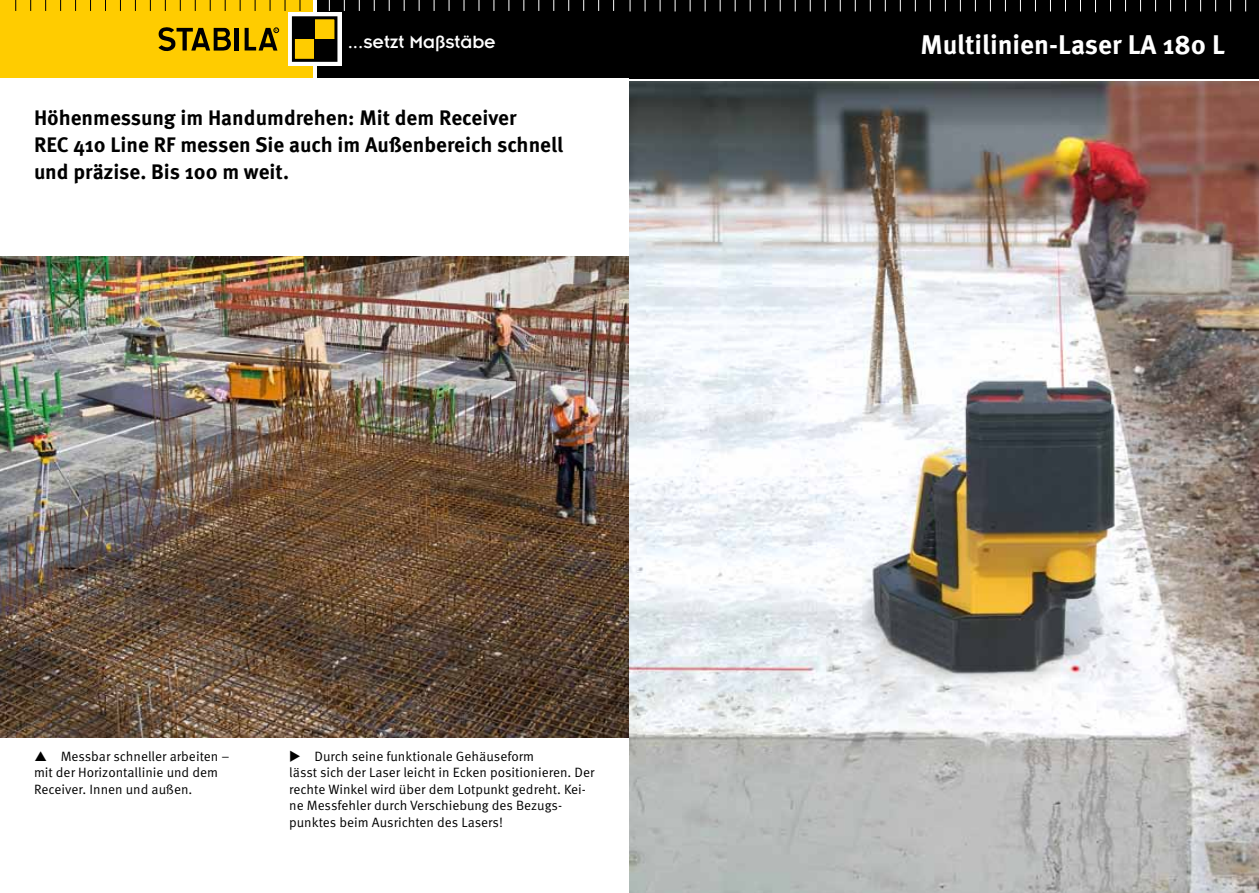
<style>
.page{position:relative;width:1259px;height:893px;background:#fff}
.page>*{position:absolute;margin:0;border:0;box-sizing:border-box;transform-origin:0 0}
.t1{font:700 27px "Meta Pro";color:#fff}
.t2{font:700 21px/27px "Meta Pro";color:#000}
.t3{font:19.5px "Insignia";color:#fff}
.t4{font:13.5px/16.5px "Meta Pro";color:#000}
</style>
<div class="page">
<div style="left:316px;top:0;width:313px;height:78px;background:#000"></div>
<div style="left:0;top:0;width:313px;height:78px;background:#fc0"></div>
<div style="left:288px;top:12px;width:53px;height:54px;background:linear-gradient(to right,#fff,#fff)"></div>
<div style="left:293px;top:39px;width:22px;height:21px;background:#fc0"></div>
<div style="left:315px;top:18px;width:21px;height:21px;background:#fc0"></div>
<div style="left:293px;top:18px;width:22px;height:21px;background:#000"></div>
<div style="left:315px;top:39px;width:21px;height:21px;background:#000"></div>
<div style="left:292px;top:16px;width:45px;height:46px;border:3px solid #000"></div>
<svg style="left:245px;top:28px;width:34px;height:23px"></svg>
<hr style="left:235px;top:28px;width:4px;height:22px;background:#000">
<svg style="left:158px;top:27px;width:73px;height:25px"></svg>
<div style="left:629px;top:0;width:629px;height:78px;background:#000"></div>
<svg style="left:1095px;top:0;width:1px;height:12px"></svg>
<img style="left:0;top:256px;width:629px;height:482px">
<img style="left:629px;top:82px;width:629px;height:811px">
<h3 class="t3" style="left:348px;top:31px;width:150px">...setzt Maßstäbe</h3>
<h1 class="t1" style="left:920px;top:28px;width:306px">Multilinien-Laser LA 180 L</h1>
<h2 class="t2" style="left:34px;top:105px;width:530px">Höhenmessung im Handumdrehen: Mit dem Receiver<br>REC 410 Line RF messen Sie auch im Außenbereich schnell und präzise. Bis 100 m weit.</h2>
<p class="t4" style="left:34px;top:748px;width:197px;text-indent:27px">Messbar schneller arbeiten – mit der Horizontallinie und dem<br>Receiver. Innen und außen.</p>
<p class="t4" style="left:289px;top:748px;width:307px;text-indent:25px">Durch seine funktionale Gehäuseform<br>lässt sich der Laser leicht in Ecken positionieren. Der rechte Winkel wird über dem Lotpunkt gedreht. Kei&shy;ne Messfehler durch Verschiebung des Bezugs&shy;punktes beim Ausrichten des Lasers!</p>
</div>
